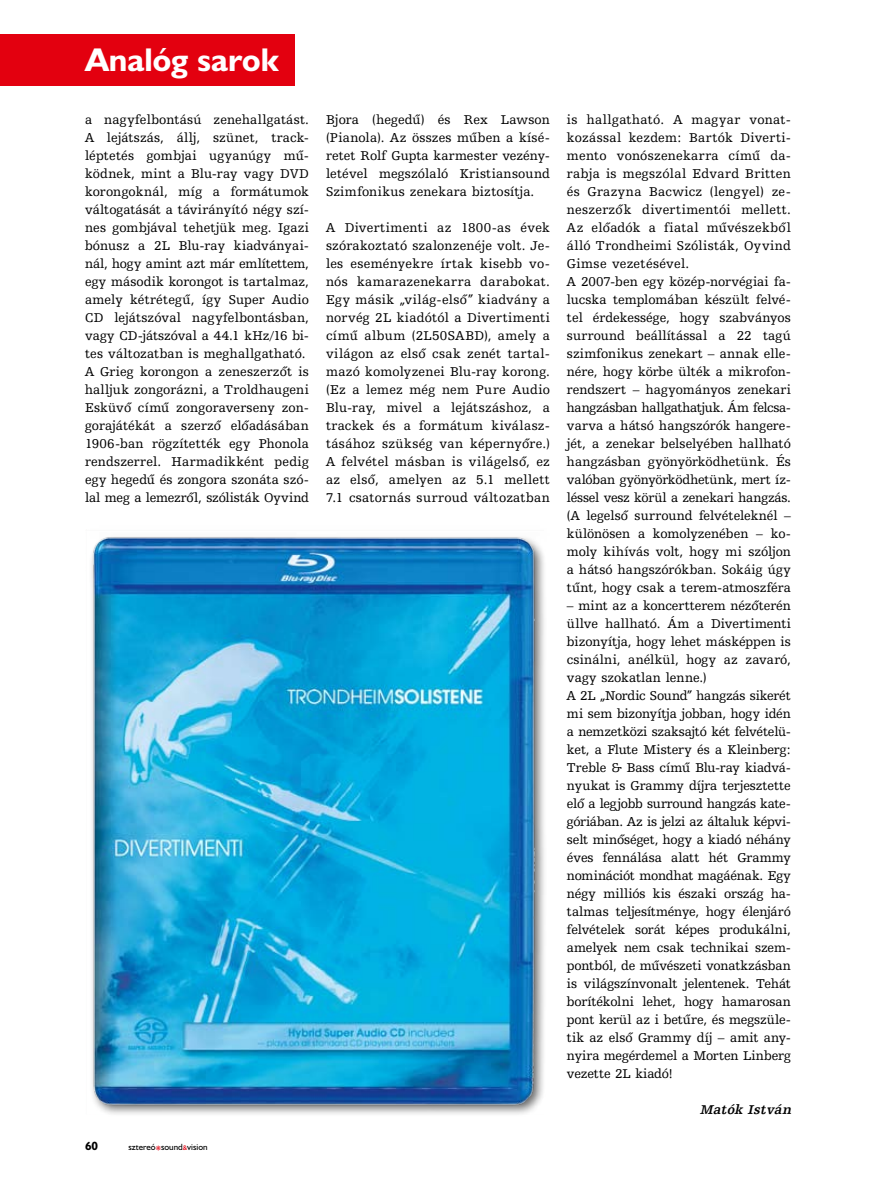
<style>
.page{position:relative;width:893px;height:1191px;background:#fff}
.page>*{position:absolute;margin:0;border:0;box-sizing:border-box;transform-origin:0 0}
.t1{font:700 33px "Humanist 521 PFL";color:#fff}
.t2{font:13.5px/18px "Humanist Slabserif 712 PFL";color:#000}
.t3{font:italic 700 13.5px "Humanist Slabserif 712 PFL";color:#000}
.t4{font:700 12px "Humanist 521 PFL";color:#000}
.t5{font:9px "Humanist 521 PFL";color:#000}
.s1{font-size:12px;color:#e3000f}
.s2{font-size:6.75px;color:#e3000f}
</style>
<div class="page">
<div style="left:0;top:34px;width:295px;height:51px;background:#e3000f"></div>
<img style="left:91px;top:537px;width:453px;height:577px">
<h1 class="t1" style="left:85px;top:39px;width:195px">Analóg sarok</h1>
<p class="t2" style="left:85px;top:110px;width:225px">a nagyfelbontású zenehallgatást.<br>A lejátszás, állj, szünet, track&shy;léptetés gombjai ugyanúgy mű&shy;ködnek, mint a Blu-ray vagy DVD korongoknál, míg a formátumok váltogatását a távirányító négy szí&shy;nes gombjával tehetjük meg. Igazi bónusz a 2L Blu-ray kiadványai&shy;nál, hogy amint azt már említettem, egy második korongot is tartalmaz, amely kétrétegű, így Super Audio CD lejátszóval nagyfelbontásban, vagy CD-játszóval a 44.1 kHz/16 bi&shy;tes változatban is meghallgatható.<br>A Grieg korongon a zeneszerzőt is halljuk zongorázni, a Troldhaugeni Esküvő című zongoraverseny zon&shy;gorajátékát a szerző előadásában 1906-ban rögzítették egy Phonola rendszerrel. Harmadikként pedig egy hegedű és zongora szonáta szó&shy;lal meg a lemezről, szólisták Oyvind</p>
<p class="t2" style="left:326px;top:110px;width:225px;text-align:justify">Bjora (hegedű) és Rex Lawson (Pianola). Az összes műben a kísé&shy;retet Rolf Gupta karmester vezény&shy;letével megszólaló Kristiansound Szimfonikus zenekara biztosítja.</p>
<p class="t2" style="left:326px;top:218px;width:225px;text-align:justify">A Divertimenti az 1800-as évek szórakoztató szalonzenéje volt. Je&shy;les eseményekre írtak kisebb vo&shy;nós kamarazenekarra darabokat.<br>Egy másik „világ-első” kiadvány a norvég 2L kiadótól a Divertimenti című album (2L50SABD), amely a világon az első csak zenét tartal&shy;mazó komolyzenei Blu-ray korong. (Ez a lemez még nem Pure Audio Blu-ray, mivel a lejátszáshoz, a trackek és a formátum kiválasz&shy;tásához szükség van képernyőre.)<br>A felvétel másban is világelső, ez az első, amelyen az 5.1 mellett 7.1 csatornás surroud változatban</p>
<p class="t4" style="left:85px;top:1138px;width:15px">60</p>
<p class="t5" style="left:129px;top:1141px;width:81px">sztereó<span class="s1">*</span>sound<span class="s2">&amp;</span>vision</p>
<p class="t2" style="left:567px;top:110px;width:225px">is hallgatható. A magyar vonat&shy;kozással kezdem: Bartók Diverti&shy;mento vonószenekarra című da&shy;rabja is megszólal Edvard Britten és Grazyna Bacwicz (lengyel) ze&shy;neszerzők divertimentói mellett.<br>Az előadók a fiatal művészekből álló Trondheimi Szólisták, Oyvind Gimse vezetésével.<br>A 2007-ben egy közép-norvégiai fa&shy;lucska templomában készült felvé&shy;tel érdekessége, hogy szabványos surround beállítással a 22 tagú szimfonikus zenekart – annak elle&shy;nére, hogy körbe ülték a mikrofon&shy;rendszert – hagyományos zenekari hangzásban hallgathatjuk. Ám felcsa&shy;varva a hátsó hangszórók hangere&shy;jét, a zenekar belselyében hallható hangzásban gyönyörködhetünk. És valóban gyönyörködhetünk, mert íz&shy;léssel vesz körül a zenekari hangzás. (A legelső surround felvételeknél – különösen a komolyzenében – ko&shy;moly kihívás volt, hogy mi szóljon a hátsó hangszórókban. Sokáig úgy tűnt, hogy csak a terem-atmoszféra</p>
<p class="t2" style="left:567px;top:596px;width:225px">– mint az a koncertterem nézőterén üllve hallható. Ám a Divertimenti bizonyítja, hogy lehet másképpen is csinálni, anélkül, hogy az zavaró, vagy szokatlan lenne.)<br>A 2L „Nordic Sound” hangzás sikerét mi sem bizonyítja jobban, hogy idén a nemzetközi szaksajtó két felvételü&shy;ket, a Flute Mistery és a Kleinberg:<br>Treble &amp; Bass című Blu-ray kiadvá&shy;nyukat is Grammy díjra terjesztette elő a legjobb surround hangzás kate&shy;góriában. Az is jelzi az általuk képvi&shy;selt minőséget, hogy a kiadó néhány éves fennálása alatt hét Grammy nominációt mondhat magáénak. Egy négy milliós kis északi ország ha&shy;talmas teljesítménye, hogy élenjáró felvételek sorát képes produkálni, amelyek nem csak technikai szem&shy;pontból, de művészeti vonatkzásban is világszínvonalt jelentenek. Tehát borítékolni lehet, hogy hamarosan pont kerül az i betűre, és megszüle&shy;tik az első Grammy díj – amit any&shy;nyira megérdemel a Morten Linberg vezette 2L kiadó!</p>
<p class="t3" style="left:700px;top:1101px;width:96px">Matók István</p>
</div>
